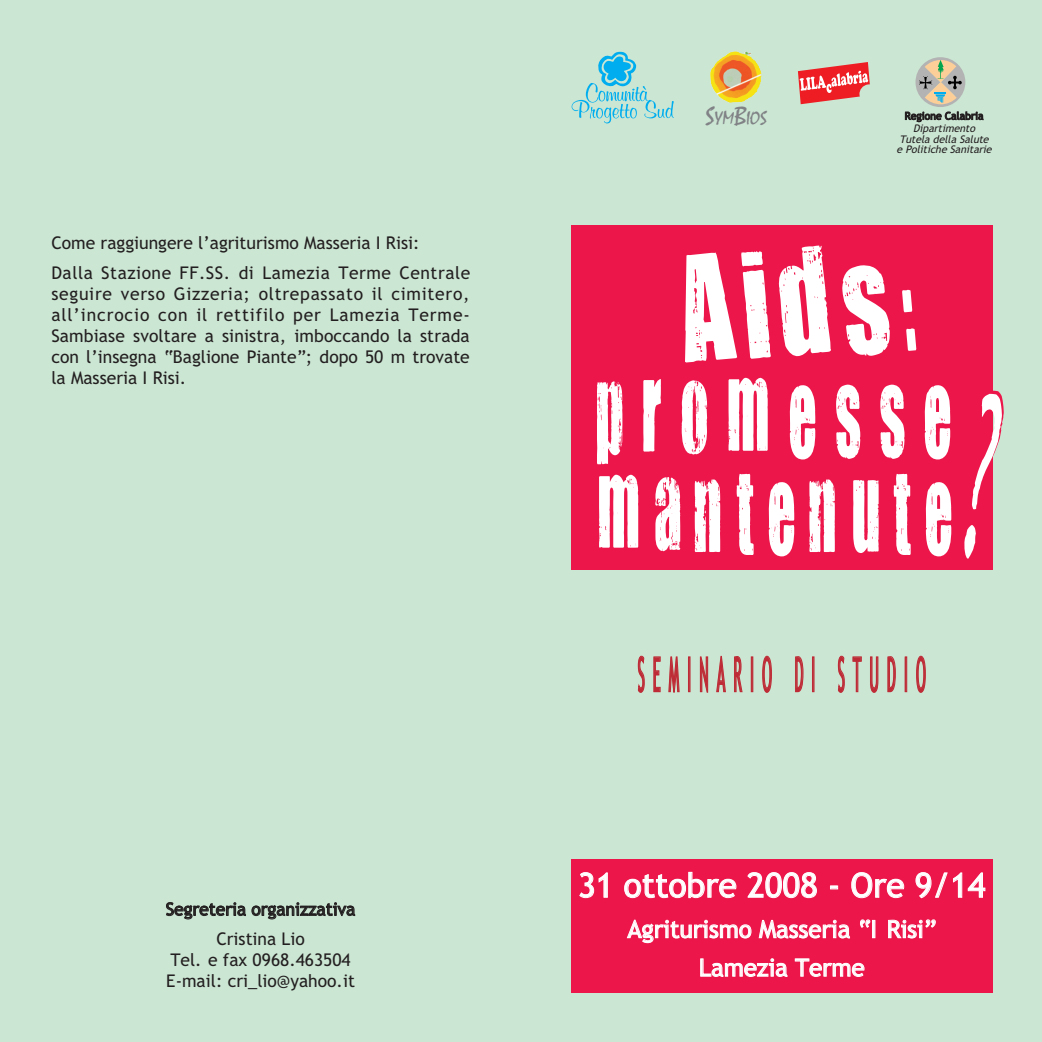
<style>
.page{position:relative;width:1042px;height:1042px;background:#fff}
.page>*{position:absolute;margin:0;border:0;box-sizing:border-box;transform-origin:0 0}
.t1{font:48.65px "Trebuchet MS";letter-spacing:.555em;color:#be2b36;scale:.3 1}
.t2{font:33.77px "Trebuchet MS";color:#fff}
.t3{font:24.15px/38.5px "Trebuchet MS";color:#fff;text-align:center}
.t4{font:18.38px "Mistral";color:#808285}
.t5{font:17.5px/21px "Trebuchet MS";color:#231f20}
.t6{font:italic 10.5px/10.5px "Trebuchet MS";color:#231f20;text-align:center}
.t7{font:10.5px "Trebuchet MS";color:#231f20}
.s1{font-size:24.5px}
</style>
<div class="page">
<div style="left:0;top:0;width:1041px;height:1041px;background:#cbe6d3"></div>
<svg style="left:571px;top:51px;width:103px;height:72px"></svg>
<svg style="left:798px;top:62px;width:71px;height:42px"></svg>
<img style="left:710px;top:51px;width:51px;height:52px">
<div style="left:570px;top:859px;width:422px;height:133px;background:#ed164b"></div>
<div style="left:915px;top:57px;width:50px;height:50px;border:5px solid #b3b3b3;border-radius:50%"></div>
<svg style="left:917px;top:60px;width:45px;height:44px;background:#bab7a2"></svg>
<div style="left:570px;top:225px;width:422px;height:344px;background:#ed164b"></div>
<svg style="left:685px;top:251px;width:85px;height:111px"></svg>
<svg style="left:778px;top:245px;width:52px;height:111px"></svg>
<svg style="left:842px;top:265px;width:47px;height:91px"></svg>
<svg style="left:902px;top:290px;width:14px;height:61px"></svg>
<svg style="left:597px;top:381px;width:25px;height:83px"></svg>
<svg style="left:643px;top:379px;width:17px;height:72px"></svg>
<svg style="left:681px;top:380px;width:26px;height:74px"></svg>
<svg style="left:728px;top:378px;width:39px;height:72px;background:#fbd1db"></svg>
<svg style="left:789px;top:385px;width:26px;height:74px"></svg>
<svg style="left:836px;top:384px;width:24px;height:75px"></svg>
<svg style="left:880px;top:384px;width:24px;height:75px"></svg>
<svg style="left:924px;top:385px;width:26px;height:74px"></svg>
<svg style="left:599px;top:474px;width:39px;height:73px"></svg>
<svg style="left:655px;top:477px;width:25px;height:74px"></svg>
<svg style="left:694px;top:479px;width:26px;height:73px"></svg>
<svg style="left:736px;top:473px;width:17px;height:82px"></svg>
<svg style="left:768px;top:482px;width:26px;height:74px"></svg>
<svg style="left:809px;top:479px;width:25px;height:73px;background:#fbcdd8"></svg>
<svg style="left:853px;top:480px;width:25px;height:73px;background:#fcdae2"></svg>
<svg style="left:893px;top:473px;width:17px;height:82px"></svg>
<svg style="left:925px;top:482px;width:26px;height:74px"></svg>
<svg style="left:964px;top:390px;width:39px;height:168px"></svg>
<p class="t5" style="left:51px;top:230px;width:420px;line-height:29.8px">Come raggiungere l’agriturismo Masseria I Risi:<br>Dalla Stazione FF.SS. di Lamezia Terme Centrale</p>
<p class="t5" style="left:51px;top:285px;width:420px;text-align:justify">seguire verso Gizzeria; oltrepassato il cimitero, all’incrocio con il rettifilo per Lamezia Terme-Sambiase svoltare a sinistra, imboccando la strada con l’insegna “Baglione Piante”; dopo 50 m trovate la Masseria I Risi.</p>
<p class="t5" style="left:166px;top:895px;width:191px;line-height:30.1px;text-align:center">Segreteria organizzativa<br>Cristina Lio</p>
<p class="t5" style="left:166px;top:951px;width:190px">Tel. e fax 0968.463504<br>E-mail: cri_lio@yahoo.it</p>
<p class="t4" style="left:705px;top:111px;width:63px"><span class="s1">S</span>YM<span class="s1">B</span>IOS</p>
<p class="t7" style="left:904px;top:112px;width:80px">Regione Calabria</p>
<p class="t6" style="left:896px;top:124px;width:99px">Dipartimento<br>Tutela della Salute e Politiche Sanitarie</p>
<h1 class="t1" style="left:637px;top:655px;width:961px">SEMINARIO DI STUDIO</h1>
<h2 class="t2" style="left:578px;top:872px;width:409px">31 ottobre 2008 - Ore 9/14</h2>
<h3 class="t3" style="left:627px;top:911px;width:310px">Agriturismo Masseria “I Risi”<br>Lamezia Terme</h3>
</div>
